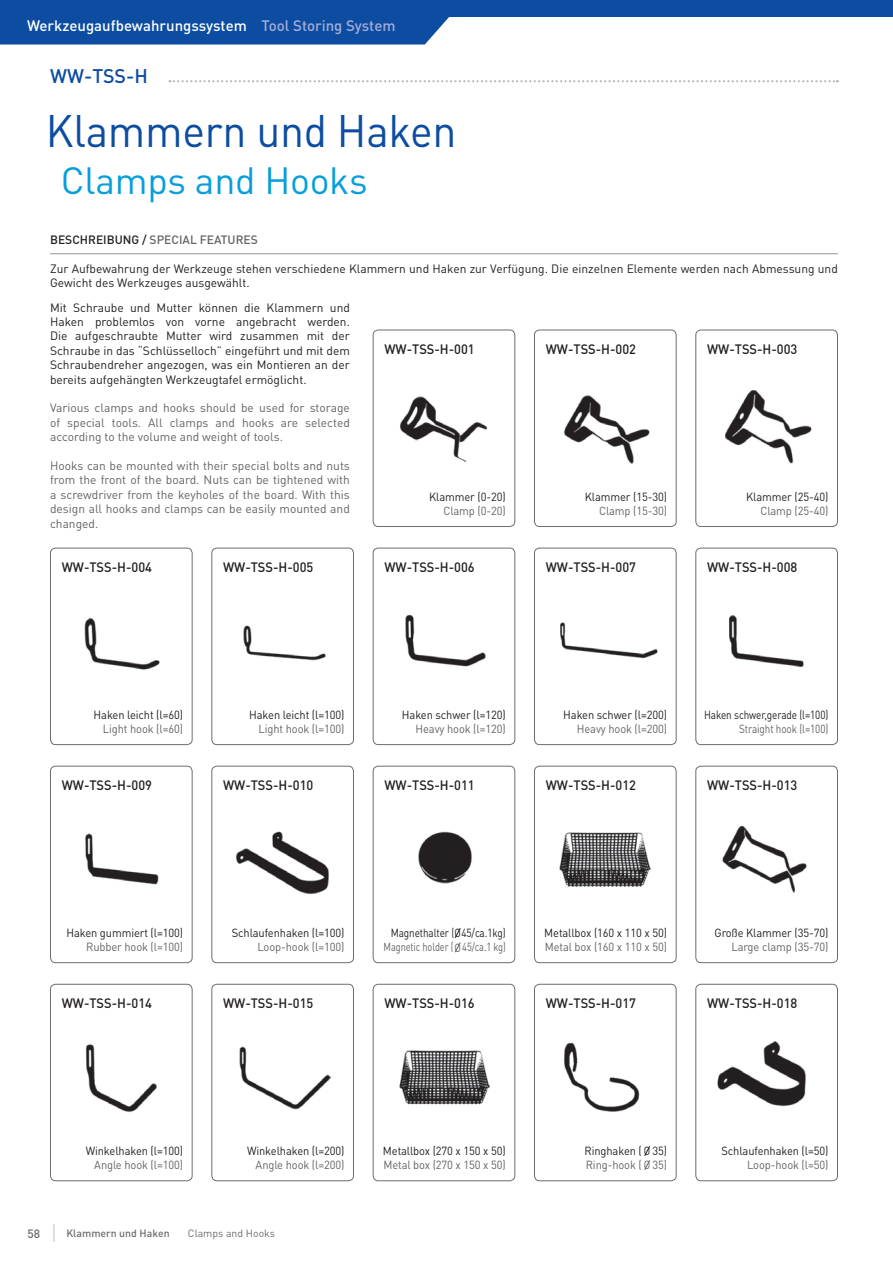
<style>
.page{position:relative;width:893px;height:1263px;background:#fff}
.page>*{position:absolute;margin:0;border:0;box-sizing:border-box;transform-origin:0 0}
.t1{font:45px "DIN Pro";letter-spacing:-.01em;color:#0d4da1;scale:.95 1}
.t2{font:37.5px "DIN Pro";letter-spacing:-.01em;color:#069edb}
.t3{font:500 19.5px "DIN Pro";color:#0d4da1}
.t4{font:500 15px "DIN Pro";color:#fff}
.t5{font:500 13.5px "DIN Pro";color:#231f20;scale:.95 1}
.t6{font:12px/14.4px "DIN Pro";color:#231f20}
.t7{font:12px/14.4px "DIN Pro";color:#636366;text-align:justify}
.t8{font:500 12px "DIN Pro";color:#636366}
.t9{font:500 12px "DIN Pro";color:#6c6d70}
.t10{font:11.7px "DIN Pro";letter-spacing:-.01em;color:#231f20;scale:.95 1}
.t11{font:11.7px "DIN Pro";letter-spacing:-.01em;color:#636366;scale:.95 1}
.t12{font:11.7px "DIN Pro";letter-spacing:-.01em;color:#231f20;scale:.85 1}
.t13{font:11.7px "DIN Pro";letter-spacing:-.01em;color:#636366;scale:.79 1}
.t14{font:11.7px "DIN Pro";letter-spacing:-.01em;color:#636366;scale:.85 1}
.t15{font:500 10.5px "DIN Pro";color:#6c6d70}
.t16{font:10.5px "DIN Pro";color:#6c6d70}
.s1{color:#a4acd6}
.s2{color:#231f20}
</style>
<div class="page">
<div style="left:0;top:17px;width:449px;height:28px;background:#0d4da1"></div>
<svg style="left:54px;top:1224px;width:1px;height:18px"></svg>
<div style="left:0;top:0;width:893px;height:17px;background:#0d4da1"></div>
<svg style="left:169px;top:80px;width:669px;height:2px"></svg>
<hr style="left:50px;top:253px;width:788px;height:1px;background:#939598">
<div style="left:373px;top:330px;width:142px;height:197px;border:1px solid #6c6d70;border-radius:5px"></div>
<img style="left:400px;top:396px;width:88px;height:67px">
<div style="left:534px;top:330px;width:143px;height:197px;border:1px solid #6c6d70;border-radius:5px"></div>
<img style="left:563px;top:395px;width:87px;height:69px">
<div style="left:695px;top:330px;width:143px;height:197px;border:1px solid #6c6d70;border-radius:5px"></div>
<img style="left:725px;top:390px;width:87px;height:74px">
<div style="left:50px;top:548px;width:143px;height:197px;border:1px solid #6c6d70;border-radius:5px"></div>
<img style="left:84px;top:618px;width:76px;height:52px">
<div style="left:211px;top:548px;width:143px;height:197px;border:1px solid #6c6d70;border-radius:5px"></div>
<img style="left:243px;top:625px;width:83px;height:36px">
<div style="left:373px;top:548px;width:142px;height:197px;border:1px solid #6c6d70;border-radius:5px"></div>
<img style="left:405px;top:615px;width:81px;height:52px">
<div style="left:534px;top:548px;width:143px;height:197px;border:1px solid #6c6d70;border-radius:5px"></div>
<img style="left:560px;top:622px;width:98px;height:37px">
<div style="left:695px;top:548px;width:143px;height:197px;border:1px solid #6c6d70;border-radius:5px"></div>
<img style="left:729px;top:615px;width:75px;height:52px">
<div style="left:50px;top:766px;width:143px;height:197px;border:1px solid #6c6d70;border-radius:5px"></div>
<img style="left:85px;top:833px;width:74px;height:52px">
<div style="left:211px;top:766px;width:143px;height:197px;border:1px solid #6c6d70;border-radius:5px"></div>
<img style="left:236px;top:831px;width:93px;height:64px">
<div style="left:373px;top:766px;width:142px;height:197px;border:1px solid #6c6d70;border-radius:5px"></div>
<svg style="left:454px;top:928px;width:7px;height:25px"></svg>
<img style="left:418px;top:831px;width:54px;height:53px">
<div style="left:534px;top:766px;width:143px;height:197px;border:1px solid #6c6d70;border-radius:5px"></div>
<img style="left:559px;top:832px;width:92px;height:55px">
<div style="left:695px;top:766px;width:143px;height:197px;border:1px solid #6c6d70;border-radius:5px"></div>
<img style="left:722px;top:826px;width:85px;height:67px">
<div style="left:50px;top:984px;width:143px;height:197px;border:1px solid #6c6d70;border-radius:5px"></div>
<img style="left:86px;top:1044px;width:71px;height:68px">
<div style="left:211px;top:984px;width:143px;height:197px;border:1px solid #6c6d70;border-radius:5px"></div>
<img style="left:239px;top:1046px;width:91px;height:64px">
<div style="left:373px;top:984px;width:142px;height:197px;border:1px solid #6c6d70;border-radius:5px"></div>
<img style="left:399px;top:1050px;width:91px;height:55px">
<div style="left:534px;top:984px;width:143px;height:197px;border:1px solid #6c6d70;border-radius:5px"></div>
<svg style="left:644px;top:1146px;width:6px;height:24px"></svg>
<img style="left:564px;top:1042px;width:76px;height:70px">
<div style="left:695px;top:984px;width:143px;height:197px;border:1px solid #6c6d70;border-radius:5px"></div>
<img style="left:717px;top:1041px;width:89px;height:66px">
<p class="t4" style="left:27px;top:15px;width:370px">Werkzeugaufbewahrungssystem <span class="s1">Tool Storing System</span></p>
<h3 class="t3" style="left:50px;top:63px;width:99px">WW-TSS-H</h3>
<h1 class="t1" style="left:46px;top:100px;width:434px">Klammern und Haken</h1>
<h2 class="t2" style="left:61px;top:155px;width:308px">Clamps and Hooks</h2>
<p class="t8" style="left:50px;top:231px;width:209px"><span class="s2">BESCHREIBUNG /</span> SPECIAL FEATURES</p>
<p class="t6" style="left:50px;top:261px;width:789px">Zur Aufbewahrung der Werkzeuge stehen verschiedene Klammern und Haken zur Verfügung. Die einzelnen Elemente werden nach Abmessung und<br>Gewicht des Werkzeuges ausgewählt.</p>
<p class="t6" style="left:50px;top:300px;width:301px;text-align:justify">Mit Schraube und Mutter können die Klammern und Haken problemlos von vorne angebracht werden.<br>Die aufgeschraubte Mutter wird zusammen mit der Schraube in das “Schlüsselloch” eingeführt und mit dem Schraubendreher angezogen, was ein Montieren an der bereits aufgehängten Werkzeugtafel ermöglicht.</p>
<p class="t7" style="left:50px;top:400px;width:301px">Various clamps and hooks should be used for storage of special tools. All clamps and hooks are selected according to the volume and weight of tools.</p>
<p class="t7" style="left:50px;top:458px;width:301px">Hooks can be mounted with their special bolts and nuts from the front of the board. Nuts can be tightened with a screwdriver from the keyholes of the board. With this design all hooks and clamps can be easily mounted and changed.</p>
<p class="t5" style="left:707px;top:340px;width:97px">WW-TSS-H-003</p>
<p class="t5" style="left:384px;top:340px;width:97px">WW-TSS-H-001</p>
<p class="t5" style="left:546px;top:340px;width:97px">WW-TSS-H-002</p>
<p class="t10" style="left:429px;top:489px;width:82px">Klammer (0-20)</p>
<p class="t11" style="left:443px;top:503px;width:67px">Clamp (0-20)</p>
<p class="t10" style="left:585px;top:489px;width:88px">Klammer (15-30)</p>
<p class="t11" style="left:599px;top:503px;width:73px">Clamp (15-30)</p>
<p class="t10" style="left:746px;top:489px;width:88px">Klammer (25-40)</p>
<p class="t11" style="left:760px;top:503px;width:73px">Clamp (25-40)</p>
<p class="t5" style="left:62px;top:558px;width:97px">WW-TSS-H-004</p>
<p class="t5" style="left:223px;top:558px;width:97px">WW-TSS-H-005</p>
<p class="t5" style="left:384px;top:558px;width:97px">WW-TSS-H-006</p>
<p class="t5" style="left:546px;top:558px;width:97px">WW-TSS-H-007</p>
<p class="t5" style="left:707px;top:558px;width:97px">WW-TSS-H-008</p>
<p class="t10" style="left:94px;top:707px;width:96px">Haken leicht (l=60)</p>
<p class="t11" style="left:103px;top:721px;width:86px">Light hook (l=60)</p>
<p class="t5" style="left:62px;top:776px;width:97px">WW-TSS-H-009</p>
<p class="t10" style="left:249px;top:707px;width:102px">Haken leicht (l=100)</p>
<p class="t11" style="left:258px;top:721px;width:92px">Light hook (l=100)</p>
<p class="t5" style="left:223px;top:776px;width:97px">WW-TSS-H-010</p>
<p class="t10" style="left:402px;top:707px;width:111px">Haken schwer (l=120)</p>
<p class="t11" style="left:416px;top:721px;width:96px">Heavy hook (l=120)</p>
<p class="t5" style="left:384px;top:776px;width:97px">WW-TSS-H-011</p>
<p class="t10" style="left:563px;top:707px;width:111px">Haken schwer (l=200)</p>
<p class="t11" style="left:577px;top:721px;width:96px">Heavy hook (l=200)</p>
<p class="t5" style="left:546px;top:776px;width:97px">WW-TSS-H-012</p>
<p class="t12" style="left:704px;top:707px;width:148px">Haken schwer,gerade (l=100)</p>
<p class="t14" style="left:739px;top:721px;width:107px">Straight hook (l=100)</p>
<p class="t5" style="left:707px;top:776px;width:97px">WW-TSS-H-013</p>
<p class="t10" style="left:66px;top:925px;width:124px">Haken gummiert (l=100)</p>
<p class="t11" style="left:86px;top:939px;width:103px">Rubber hook (l=100)</p>
<p class="t5" style="left:62px;top:994px;width:97px">WW-TSS-H-014</p>
<p class="t10" style="left:232px;top:925px;width:120px">Schlaufenhaken (l=100)</p>
<p class="t11" style="left:257px;top:939px;width:93px">Loop-hook (l=100)</p>
<p class="t5" style="left:223px;top:994px;width:97px">WW-TSS-H-015</p>
<p class="t12" style="left:391px;top:925px;width:137px">Magnethalter ( 45/ca.1kg)</p>
<p class="t13" style="left:384px;top:939px;width:156px">Magnetic holder ( 45/ca.1 kg)</p>
<p class="t12" style="left:454px;top:925px;width:9px">O</p>
<p class="t14" style="left:454px;top:939px;width:9px">O</p>
<p class="t10" style="left:544px;top:925px;width:131px">Metallbox (160 x 110 x 50)</p>
<p class="t11" style="left:545px;top:939px;width:130px">Metal box (160 x 110 x 50)</p>
<p class="t10" style="left:715px;top:925px;width:121px">Große Klammer (35-70)</p>
<p class="t11" style="left:731px;top:939px;width:104px">Large clamp (35-70)</p>
<p class="t5" style="left:384px;top:994px;width:97px">WW-TSS-H-016</p>
<p class="t5" style="left:546px;top:994px;width:97px">WW-TSS-H-017</p>
<p class="t5" style="left:707px;top:994px;width:97px">WW-TSS-H-018</p>
<p class="t10" style="left:86px;top:1143px;width:104px">Winkelhaken (l=100)</p>
<p class="t11" style="left:94px;top:1157px;width:95px">Angle hook (l=100)</p>
<p class="t10" style="left:247px;top:1143px;width:104px">Winkelhaken (l=200)</p>
<p class="t11" style="left:256px;top:1157px;width:95px">Angle hook (l=200)</p>
<p class="t9" style="left:27px;top:1225px;width:14px">58</p>
<p class="t15" style="left:66px;top:1226px;width:105px">Klammern und Haken</p>
<p class="t16" style="left:188px;top:1226px;width:89px">Clamps and Hooks</p>
<p class="t10" style="left:383px;top:1143px;width:131px">Metallbox (270 x 150 x 50)</p>
<p class="t11" style="left:383px;top:1157px;width:130px">Metal box (270 x 150 x 50)</p>
<p class="t10" style="left:585px;top:1143px;width:88px">Ringhaken ( 35)</p>
<p class="t11" style="left:586px;top:1157px;width:87px">Ring-hook ( 35)</p>
<p class="t12" style="left:644px;top:1143px;width:9px">O</p>
<p class="t14" style="left:644px;top:1157px;width:9px">O</p>
<p class="t10" style="left:721px;top:1143px;width:114px">Schlaufenhaken (l=50)</p>
<p class="t11" style="left:747px;top:1157px;width:87px">Loop-hook (l=50)</p>
</div>
